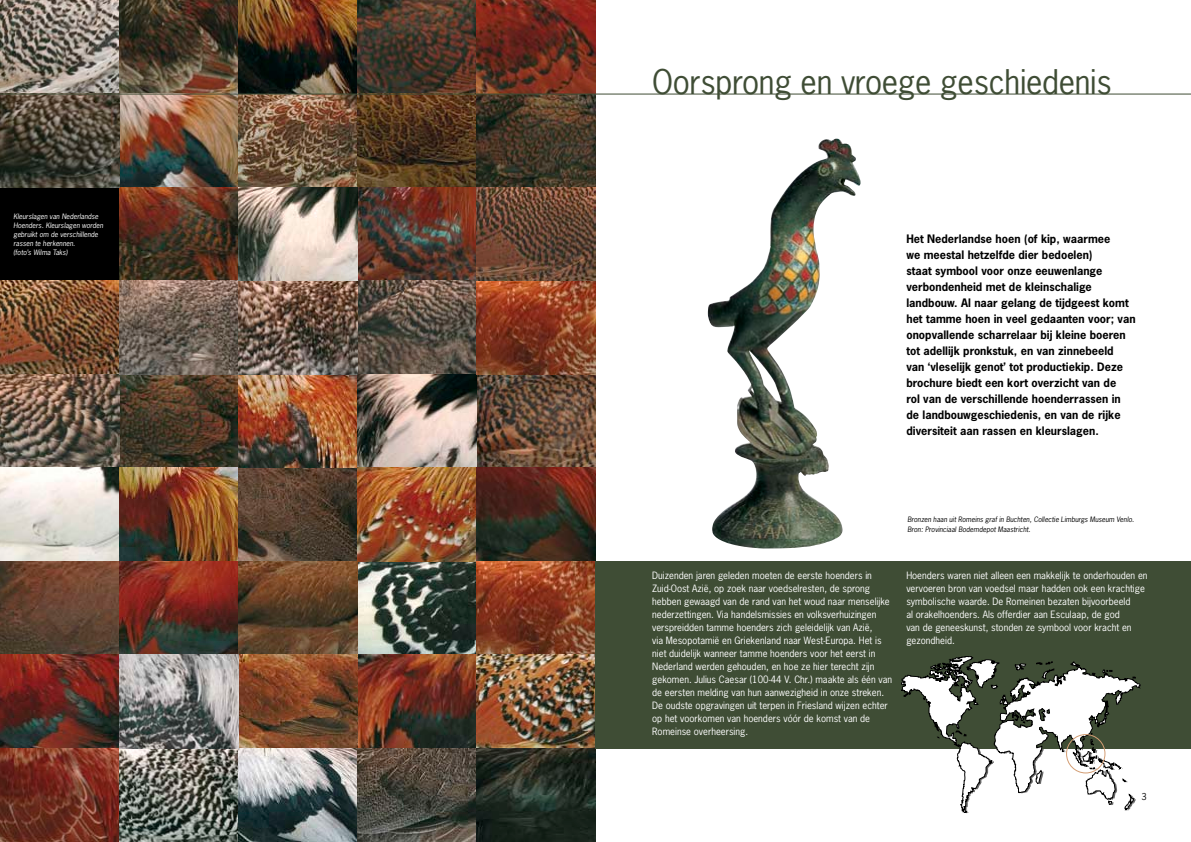
<style>
.page{position:relative;width:1191px;height:842px;background:#fff}
.page>*{position:absolute;margin:0;border:0;box-sizing:border-box;transform-origin:0 0}
.t1{font:32px "News Gothic";letter-spacing:-.01em;color:#3f4d35}
.t2{font:700 11px/16px "News Gothic";color:#000}
.t3{font:9.5px/13px "News Gothic";color:#fff}
.t4{font:9px "News Gothic";color:#000}
.t5{font:italic 7px/9px "News Gothic Std";color:#fff}
.t6{font:italic 7px/10px "News Gothic Std";color:#000}
</style>
<div class="page">
<div style="left:0;top:94px;width:595px;height:653px;background:#000"></div>
<img style="left:0;top:0;width:119px;height:94px">
<img style="left:119px;top:374px;width:119px;height:94px">
<img style="left:0;top:281px;width:119px;height:93px">
<img style="left:0;top:374px;width:119px;height:94px">
<svg style="left:0;top:468px;width:119px;height:93px;background:#e1ddd6"></svg>
<svg style="left:0;top:561px;width:119px;height:94px;background:#634331"></svg>
<img style="left:0;top:655px;width:119px;height:93px">
<svg style="left:0;top:748px;width:119px;height:94px;background:#763123"></svg>
<svg style="left:119px;top:0;width:119px;height:94px;background:#4d3d2d"></svg>
<img style="left:119px;top:95px;width:119px;height:92px">
<img style="left:119px;top:187px;width:119px;height:94px">
<svg style="left:119px;top:281px;width:119px;height:93px;background:#77675c"></svg>
<img style="left:0;top:95px;width:119px;height:92px">
<img style="left:119px;top:468px;width:119px;height:93px">
<svg style="left:238px;top:468px;width:119px;height:93px;background:#503f30"></svg>
<svg style="left:119px;top:561px;width:119px;height:94px;background:#6b2f24"></svg>
<svg style="left:119px;top:748px;width:119px;height:94px;background:#6e7169"></svg>
<img style="left:238px;top:95px;width:119px;height:92px">
<img style="left:238px;top:0;width:119px;height:94px">
<img style="left:476px;top:374px;width:119px;height:94px">
<img style="left:357px;top:561px;width:119px;height:94px">
<img style="left:238px;top:374px;width:119px;height:94px">
<img style="left:357px;top:655px;width:119px;height:93px">
<svg style="left:238px;top:561px;width:119px;height:94px;background:#63442a"></svg>
<img style="left:238px;top:655px;width:119px;height:93px">
<svg style="left:238px;top:748px;width:119px;height:94px;background:#81888a"></svg>
<svg style="left:357px;top:0;width:119px;height:94px;background:#49372a"></svg>
<svg style="left:357px;top:95px;width:119px;height:92px;background:#52381e"></svg>
<img style="left:357px;top:187px;width:119px;height:94px">
<svg style="left:357px;top:281px;width:119px;height:93px;background:#5e5347"></svg>
<svg style="left:357px;top:374px;width:119px;height:94px;background:#9b8d83"></svg>
<svg style="left:119px;top:655px;width:119px;height:93px;background:#8c8d8c"></svg>
<img style="left:476px;top:281px;width:119px;height:93px">
<img style="left:357px;top:468px;width:119px;height:93px">
<svg style="left:357px;top:748px;width:119px;height:94px;background:#4f4a40"></svg>
<img style="left:476px;top:95px;width:119px;height:92px">
<svg style="left:476px;top:0;width:119px;height:94px;background:#6e2b1e"></svg>
<svg style="left:476px;top:187px;width:119px;height:94px;background:#674735"></svg>
<img style="left:238px;top:281px;width:119px;height:93px">
<svg style="left:238px;top:187px;width:119px;height:94px;background:#aba195"></svg>
<svg style="left:476px;top:468px;width:119px;height:93px;background:#43281d"></svg>
<img style="left:476px;top:561px;width:119px;height:94px">
<img style="left:476px;top:655px;width:119px;height:93px">
<svg style="left:476px;top:748px;width:119px;height:94px;background:#212a22"></svg>
<hr style="left:0;top:94px;width:595px;height:1px;background:#3f4d35">
<div style="left:595px;top:561px;width:596px;height:187px;background:#3f4d35"></div>
<svg style="left:901px;top:656px;width:241px;height:157px"></svg>
<div style="left:1066px;top:734px;width:39px;height:39px;border:1px solid #d39d73;border-radius:50%"></div>
<img style="left:708px;top:139px;width:134px;height:410px">
<hr style="left:595px;top:94px;width:596px;height:1px;background:#3f4d35">
<p class="t5" style="left:13px;top:212px;width:91px">Kleurslagen van Nederlandse<br>Hoenders. Kleurslagen worden gebruikt om de verschillende rassen te herkennen.<br>(foto’s Wilma Taks)</p>
<h1 class="t1" style="left:652px;top:61px;width:461px">Oorsprong en vroege geschiedenis</h1>
<p class="t2" style="left:906px;top:231px;width:231px">Het Nederlandse hoen (of kip, waarmee<br>we meestal hetzelfde dier bedoelen)<br>staat symbool voor onze eeuwenlange verbondenheid met de kleinschalige landbouw. Al naar gelang de tijdgeest komt het tamme hoen in veel gedaanten voor; van onopvallende scharrelaar bij kleine boeren tot adellijk pronkstuk, en van zinnebeeld<br>van ‘vleselijk genot’ tot productiekip. Deze brochure biedt een kort overzicht van de<br>rol van de verschillende hoenderrassen in de landbouwgeschiedenis, en van de rijke diversiteit aan rassen en kleurslagen.</p>
<p class="t6" style="left:907px;top:514px;width:228px">Bronzen haan uit Romeins graf in Buchten, Collectie Limburgs Museum Venlo.<br>Bron: Provinciaal Bodemdepot Maastricht.</p>
<p class="t3" style="left:652px;top:569px;width:241px">Duizenden jaren geleden moeten de eerste hoenders in Zuid-Oost Azië, op zoek naar voedselresten, de sprong hebben gewaagd van de rand van het woud naar menselijke nederzettingen. Via handelsmissies en volksverhuizingen verspreidden tamme hoenders zich geleidelijk van Azië,<br>via Mesopotamië en Griekenland naar West-Europa. Het is niet duidelijk wanneer tamme hoenders voor het eerst in Nederland werden gehouden, en hoe ze hier terecht zijn gekomen. Julius Caesar (100-44 V. Chr.) maakte als één van de eersten melding van hun aanwezigheid in onze streken.<br>De oudste opgravingen uit terpen in Friesland wijzen echter op het voorkomen van hoenders vóór de komst van de Romeinse overheersing.</p>
<p class="t3" style="left:906px;top:569px;width:243px">Hoenders waren niet alleen een makkelijk te onderhouden en vervoeren bron van voedsel maar hadden ook een krachtige symbolische waarde. De Romeinen bezaten bijvoorbeeld<br>al orakelhoenders. Als offerdier aan Esculaap, de god<br>van de geneeskunst, stonden ze symbool voor kracht en gezondheid.</p>
<p class="t4" style="left:1141px;top:791px;width:7px">3</p>
</div>
